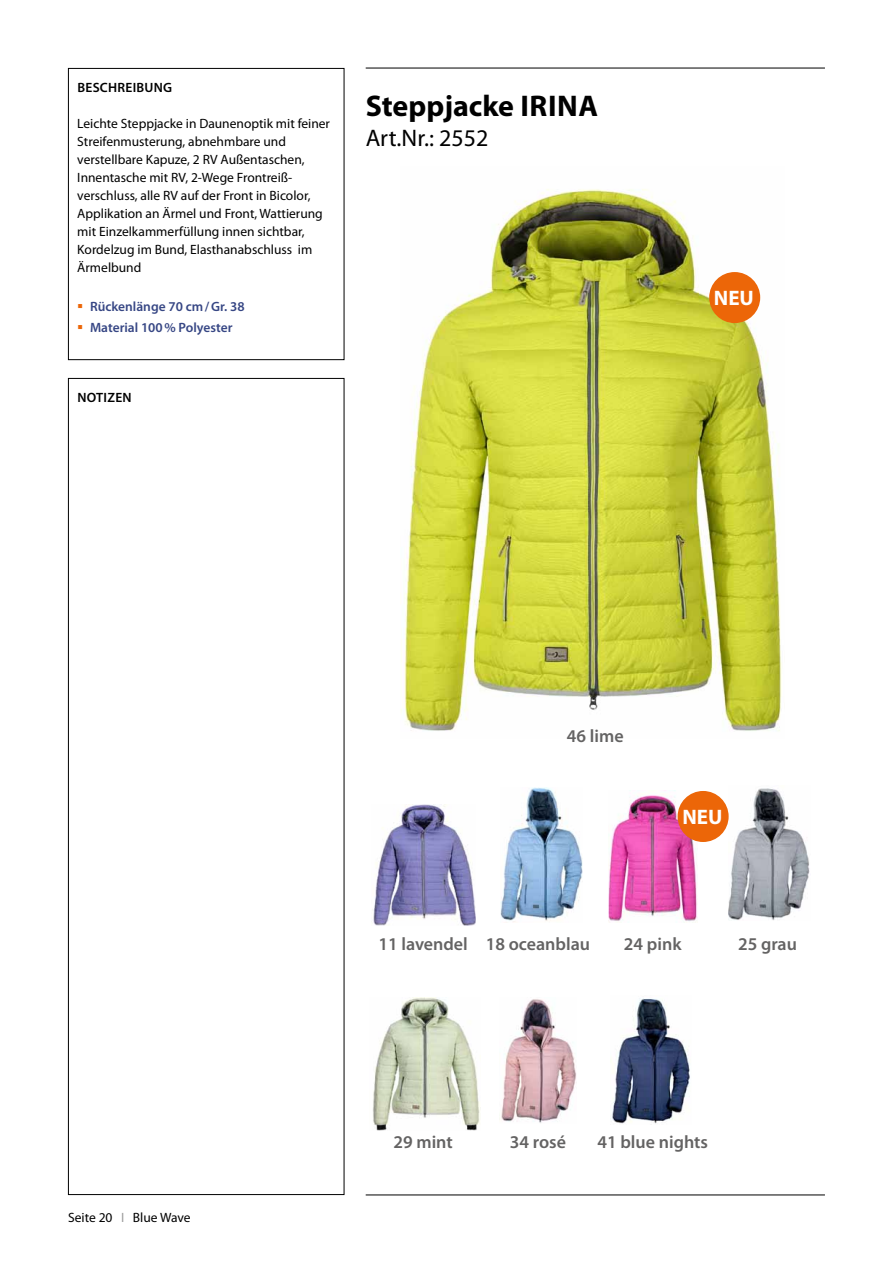
<style>
.page{position:relative;width:893px;height:1263px;background:#fff}
.page>*{position:absolute;margin:0;border:0;box-sizing:border-box;transform-origin:0 0}
.t1{font:700 30px "Myriad Pro";color:#000}
.t2{font:24px "Myriad Pro";color:#000}
.t3{font:700 21px "Myriad Pro";color:#fff}
.t4{font:600 18px "Myriad Pro";color:#646363}
.t5{font:13.5px/18px "Myriad Pro";color:#000}
.t6{font:600 13.5px "Myriad Pro";color:#364684}
.t7{font:600 13.5px "Myriad Pro";letter-spacing:.02em;color:#000}
.s1{color:#ec6608}
.s2{color:#9d9d9c}
</style>
<div class="page">
<hr style="left:366px;top:68px;width:459px;height:1px;background:#000">
<hr style="left:366px;top:1194px;width:459px;height:1px;background:#000">
<img style="left:401px;top:189px;width:381px;height:542px">
<img style="left:608px;top:790px;width:89px;height:131px">
<img style="left:372px;top:804px;width:104px;height:122px">
<img style="left:373px;top:997px;width:108px;height:133px">
<div style="left:68px;top:68px;width:276px;height:292px;border:1px solid #000"></div>
<img style="left:728px;top:788px;width:82px;height:132px">
<img style="left:501px;top:999px;width:76px;height:124px">
<img style="left:611px;top:998px;width:79px;height:126px">
<img style="left:500px;top:787px;width:83px;height:135px">
<div style="left:678px;top:791px;width:51px;height:51px;background:#ec6608;border-radius:50%"></div>
<div style="left:709px;top:272px;width:51px;height:51px;background:#ec6608;border-radius:50%"></div>
<p class="t7" style="left:77px;top:82px;width:96px">BESCHREIBUNG</p>
<p class="t5" style="left:77px;top:115px;width:254px">Leichte Steppjacke in Daunenoptik mit feiner Streifenmusterung, abnehmbare und verstellbare Kapuze, 2 RV Außentaschen, Innentasche mit RV, 2-Wege Frontreiß&shy;verschluss, alle RV auf der Front in Bicolor, Applikation an Ärmel und Front, Wattierung mit Einzelkammerfüllung innen sichtbar, Kordelzug im Bund, Elasthanabschluss im Ärmelbund</p>
<p class="t6" style="left:77px;top:301px;width:169px"><span class="s1">▪</span> Rückenlänge 70 cm / Gr. 38</p>
<p class="t6" style="left:77px;top:322px;width:157px"><span class="s1">▪</span> Material 100 % Polyester</p>
<p class="t7" style="left:77px;top:392px;width:56px">NOTIZEN</p>
<h1 class="t1" style="left:366px;top:94px;width:234px">Steppjacke IRINA</h1>
<h2 class="t2" style="left:366px;top:126px;width:124px">Art.Nr.: 2552</h2>
<h3 class="t3" style="left:714px;top:290px;width:42px">NEU</h3>
<p class="t5" style="left:68px;top:1209px;width:124px">Seite 20 <span class="s2">I</span> Blue Wave</p>
<h3 class="t4" style="left:567px;top:729px;width:58px">46 lime</h3>
<h3 class="t3" style="left:682px;top:809px;width:42px">NEU</h3>
<h3 class="t4" style="left:378px;top:937px;width:91px">11 lavendel</h3>
<h3 class="t4" style="left:738px;top:937px;width:60px">25 grau</h3>
<h3 class="t4" style="left:486px;top:937px;width:106px">18 oceanblau</h3>
<h3 class="t4" style="left:624px;top:937px;width:59px">24 pink</h3>
<h3 class="t4" style="left:393px;top:1135px;width:61px">29 mint</h3>
<h3 class="t4" style="left:510px;top:1135px;width:58px">34 rosé</h3>
<h3 class="t4" style="left:597px;top:1135px;width:112px">41 blue nights</h3>
</div>
